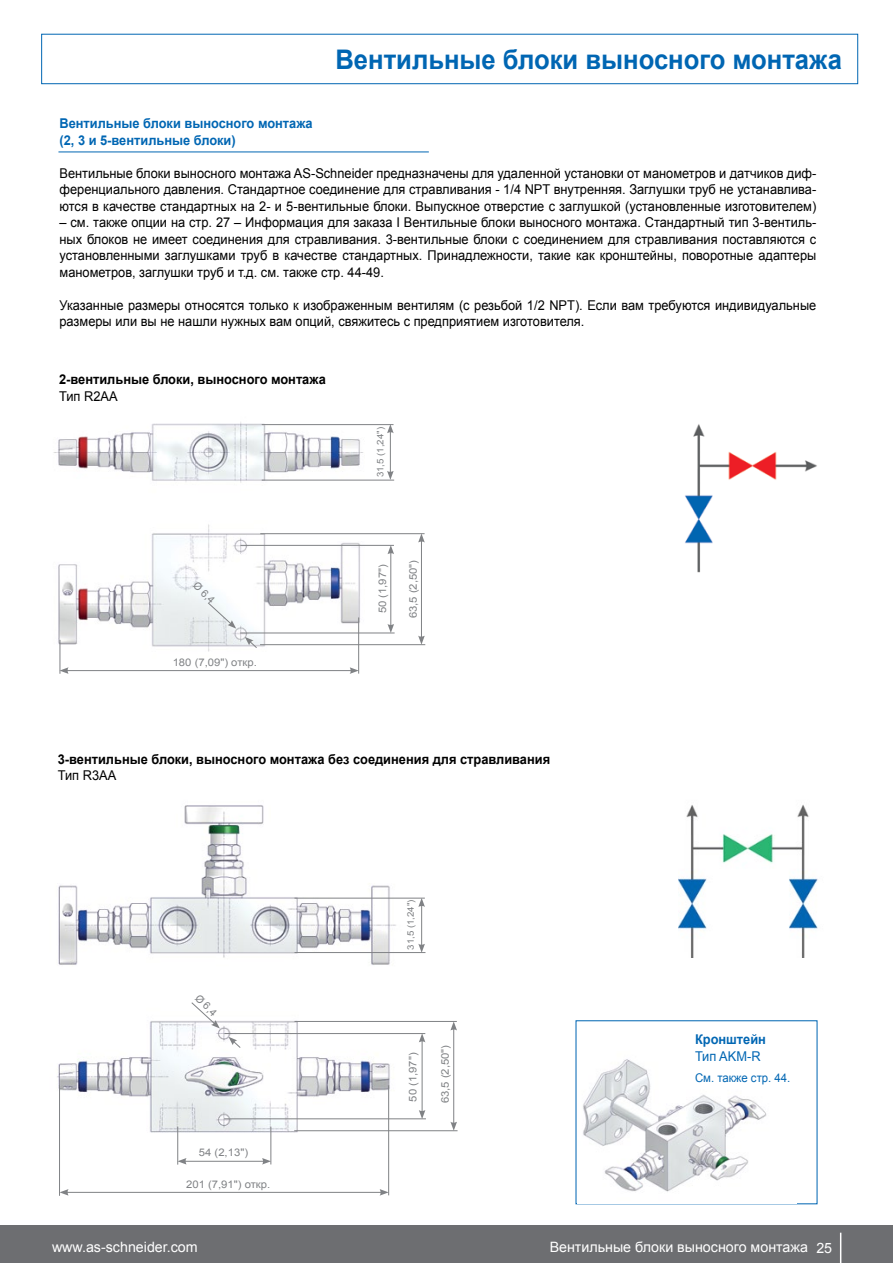
<style>
.page{position:relative;width:893px;height:1263px;background:#fff}
.page>*{position:absolute;margin:0;border:0;box-sizing:border-box;transform-origin:0 0}
.t1{font:700 27px "Arial";color:#0066b3;scale:.95 1}
.t2{font:14.25px "Arial";color:#fff}
.t3{font:13.5px/16.5px "Arial";color:#000;text-align:justify;scale:.95 1}
.t4{font:700 13.5px "Arial";color:#000;scale:.95 1}
.t5{font:700 13.5px/16.5px "Arial";color:#0066b3;scale:.95 1}
.t6{font:13.5px "Arial";color:#0066b3;scale:.95 1}
.t7{font:12px "Arial";color:#0066b3;scale:.95 1}
.t8{font:10.5px "Arial";color:#808285;scale:1.08 1}
.t9{font:10.5px "Arial";color:#808285}
.t10{font:9px "Arial";color:#808285;scale:1.07 1}
</style>
<div class="page">
<div style="left:41px;top:34px;width:817px;height:50px;border:1px solid #0066b3"></div>
<img style="left:53px;top:422px;width:347px;height:252px">
<img style="left:57px;top:805px;width:365px;height:362px">
<img style="left:685px;top:424px;width:132px;height:149px">
<img style="left:679px;top:804px;width:139px;height:154px">
<img style="left:577px;top:1059px;width:219px;height:144px">
<hr style="left:262px;top:424px;width:132px;height:1px;background:#808285">
<hr style="left:390px;top:431px;width:1px;height:42px;background:#808285">
<svg style="left:387px;top:471px;width:7px;height:9px"></svg>
<svg style="left:387px;top:424px;width:7px;height:9px"></svg>
<hr style="left:262px;top:480px;width:132px;height:1px;background:#808285">
<hr style="left:240px;top:545px;width:154px;height:1px;background:#808285">
<hr style="left:391px;top:552px;width:1px;height:74px;background:#808285">
<svg style="left:387px;top:624px;width:7px;height:9px"></svg>
<svg style="left:387px;top:545px;width:7px;height:9px"></svg>
<hr style="left:240px;top:633px;width:155px;height:1px;background:#808285">
<hr style="left:260px;top:533px;width:165px;height:1px;background:#808285">
<hr style="left:421px;top:540px;width:1px;height:98px;background:#808285">
<svg style="left:418px;top:636px;width:7px;height:8px"></svg>
<svg style="left:418px;top:533px;width:7px;height:9px"></svg>
<hr style="left:260px;top:644px;width:165px;height:1px;background:#808285">
<hr style="left:358px;top:617px;width:1px;height:57px;background:#808285">
<hr style="left:60px;top:640px;width:1px;height:34px;background:#808285">
<hr style="left:66px;top:670px;width:286px;height:1px;background:#808285">
<svg style="left:60px;top:667px;width:9px;height:7px"></svg>
<svg style="left:350px;top:667px;width:9px;height:7px"></svg>
<svg style="left:208px;top:602px;width:28px;height:27px"></svg>
<svg style="left:245px;top:637px;width:12px;height:11px"></svg>
<hr style="left:294px;top:898px;width:131px;height:1px;background:#808285">
<hr style="left:421px;top:904px;width:1px;height:42px;background:#808285">
<svg style="left:418px;top:944px;width:7px;height:8px"></svg>
<svg style="left:418px;top:898px;width:7px;height:9px"></svg>
<hr style="left:294px;top:952px;width:131px;height:1px;background:#808285">
<hr style="left:225px;top:1033px;width:200px;height:1px;background:#808285">
<hr style="left:422px;top:1040px;width:1px;height:72px;background:#808285">
<svg style="left:419px;top:1110px;width:6px;height:8px"></svg>
<svg style="left:419px;top:1034px;width:6px;height:8px"></svg>
<hr style="left:224px;top:1118px;width:202px;height:1px;background:#808285">
<hr style="left:294px;top:1021px;width:163px;height:1px;background:#808285">
<hr style="left:453px;top:1028px;width:1px;height:96px;background:#808285">
<svg style="left:450px;top:1122px;width:7px;height:8px"></svg>
<svg style="left:450px;top:1021px;width:7px;height:9px"></svg>
<hr style="left:294px;top:1130px;width:164px;height:1px;background:#808285">
<hr style="left:388px;top:1085px;width:1px;height:110px;background:#808285">
<hr style="left:59px;top:1085px;width:1px;height:111px;background:#808285">
<hr style="left:66px;top:1192px;width:316px;height:1px;background:#808285">
<svg style="left:60px;top:1189px;width:9px;height:7px"></svg>
<svg style="left:380px;top:1189px;width:9px;height:7px"></svg>
<svg style="left:191px;top:1002px;width:29px;height:26px"></svg>
<svg style="left:228px;top:1037px;width:13px;height:11px"></svg>
<hr style="left:271px;top:1127px;width:1px;height:37px;background:#808285">
<hr style="left:177px;top:1127px;width:1px;height:37px;background:#808285">
<hr style="left:184px;top:1161px;width:80px;height:1px;background:#808285">
<svg style="left:178px;top:1158px;width:9px;height:6px"></svg>
<svg style="left:262px;top:1158px;width:9px;height:6px"></svg>
<div style="left:0;top:1225px;width:893px;height:38px;background:#6d6e71"></div>
<hr style="left:840px;top:1233px;width:1px;height:30px;background:#fff">
<hr style="left:58px;top:152px;width:371px;height:1px;background:#0066b3">
<p class="t5" style="left:59px;top:116px;width:268px">Вентильные блоки выносного монтажа (2, 3 и 5-вентильные блоки)</p>
<h1 class="t1" style="left:335px;top:41px;width:535px">Вентильные блоки выносного монтажа</h1>
<p class="t3" style="left:60px;top:165px;width:798px">Вентильные блоки выносного монтажа AS-Schneider предназначены для удаленной установки от манометров и датчиков диф&shy;ференциального давления. Стандартное соединение для стравливания - 1/4 NPT внутренняя. Заглушки труб не устанавлива&shy;ются в качестве стандартных на 2- и 5-вентильные блоки. Выпускное отверстие с заглушкой (установленные изготовителем)</p>
<p class="t3" style="left:60px;top:214px;width:798px">– см. также опции на стр. 27 – Информация для заказа I Вентильные блоки выносного монтажа. Стандартный тип 3-вентиль&shy;ных блоков не имеет соединения для стравливания. 3-вентильные блоки с соединением для стравливания поставляются с установленными заглушками труб в качестве стандартных. Принадлежности, такие как кронштейны, поворотные адаптеры манометров, заглушки труб и т.д. см. также стр. 44-49.</p>
<p class="t3" style="left:60px;top:297px;width:798px">Указанные размеры относятся только к изображенным вентилям (с резьбой 1/2 NPT). Если вам требуются индивидуальные размеры или вы не нашли нужных вам опций, свяжитесь с предприятием изготовителя.</p>
<p class="t4" style="left:59px;top:370px;width:282px">2-вентильные блоки, выносного монтажа</p>
<p class="t3" style="left:59px;top:388px;width:63px">Тип R2AA</p>
<p class="t9" style="left:200px;top:579px;width:27px;rotate:45deg">Ø 6,4</p>
<p class="t8" style="left:173px;top:656px;width:79px">180 (7,09") откр.</p>
<p class="t10" style="left:375px;top:477px;width:48px;rotate:-90deg">31,5 (1,24")</p>
<p class="t8" style="left:376px;top:613px;width:47px;rotate:-90deg">50 (1,97")</p>
<p class="t8" style="left:406px;top:618px;width:56px;rotate:-90deg">63,5 (2,50")</p>
<p class="t4" style="left:58px;top:750px;width:520px">3-вентильные блоки, выносного монтажа без соединения для стравливания</p>
<p class="t3" style="left:58px;top:767px;width:63px">Тип R3AA</p>
<p class="t9" style="left:202px;top:991px;width:27px;rotate:45deg">Ø 6,4</p>
<p class="t8" style="left:199px;top:1145px;width:47px">54 (2,13")</p>
<p class="t8" style="left:186px;top:1177px;width:79px">201 (7,91") откр.</p>
<p class="t10" style="left:405px;top:950px;width:48px;rotate:-90deg">31,5 (1,24")</p>
<p class="t8" style="left:406px;top:1102px;width:47px;rotate:-90deg">50 (1,97")</p>
<p class="t8" style="left:438px;top:1103px;width:56px;rotate:-90deg">63,5 (2,50")</p>
<p class="t5" style="left:695px;top:1031px;width:76px">Кронштейн</p>
<p class="t6" style="left:695px;top:1047px;width:71px">Тип AKM-R</p>
<p class="t7" style="left:695px;top:1069px;width:102px">См. также стр. 44.</p>
<p class="t2" style="left:52px;top:1238px;width:147px">www.as-schneider.com</p>
<p class="t2" style="left:550px;top:1237px;width:284px">Вентильные блоки выносного монтажа 25</p>
</div>
